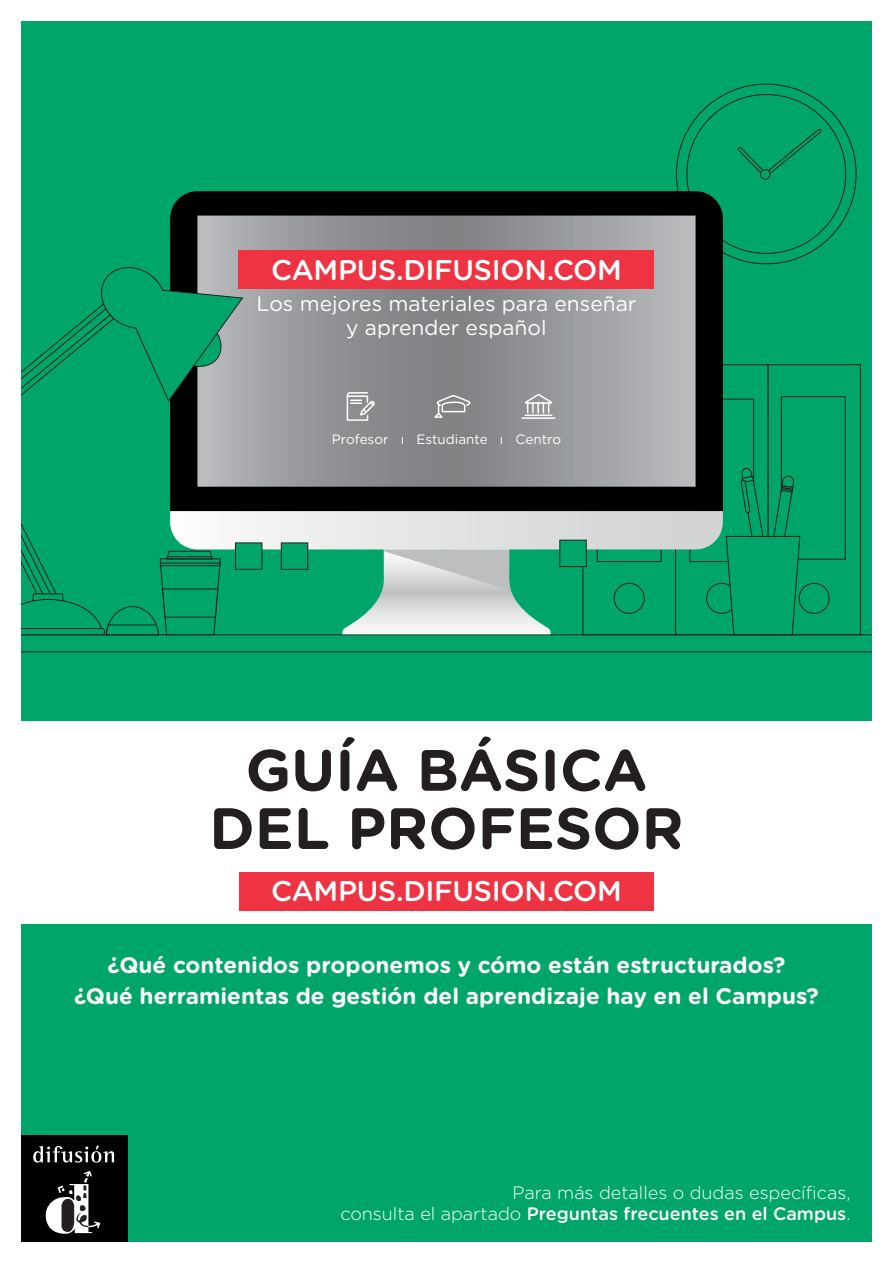
<style>
.page{position:relative;width:893px;height:1263px;background:#fff}
.page>*{position:absolute;margin:0;border:0;box-sizing:border-box;transform-origin:0 0}
.Título_folleto{font:700 58.2px/58.2px "Gotham Rounded";color:#231f20;text-align:center}
.t1{font:500 28.5px "Gotham Rounded";letter-spacing:-.01em;color:#fff}
.t2{font:700 22.5px "Gotham Rounded";color:#fff}
.t3{font:21px/24px "Gotham Rounded";color:#fff;text-align:center}
.t4{font:300 18px/21.6px "Gotham Rounded";color:#fff;text-align:right}
.t5{font:13.5px "Gotham Rounded";color:#fff}
.s1{font-weight:500}
</style>
<div class="page">
<div style="left:21px;top:21px;width:851px;height:1221px;background:#00a669"></div>
<div style="left:21px;top:1135px;width:107px;height:107px;background:#000"></div>
<svg style="left:45px;top:1171px;width:55px;height:63px"></svg>
<svg style="left:33px;top:1145px;width:81px;height:17px"></svg>
<svg style="left:21px;top:83px;width:851px;height:570px"></svg>
<div style="left:238px;top:250px;width:416px;height:38px;background:#ee3443"></div>
<div style="left:11px;top:721px;width:871px;height:202px;background:#fff"></div>
<div style="left:239px;top:872px;width:415px;height:38px;background:#ee3443"></div>
<p class="t1" style="left:271px;top:249px;width:352px">CAMPUS.DIFUSION.COM</p>
<p class="t3" style="left:257px;top:291px;width:381px">Los mejores materiales para enseñar y aprender español</p>
<p class="t5" style="left:332px;top:430px;width:231px">Profesor ı Estudiante ı Centro</p>
<p class="Título_folleto" style="left:209px;top:739px;width:476px">GUÍA BÁSICA<br>DEL PROFESOR</p>
<p class="t1" style="left:271px;top:870px;width:352px">CAMPUS.DIFUSION.COM</p>
<p class="t2" style="left:108px;top:949px;width:679px">¿Qué contenidos proponemos y cómo están estructurados?</p>
<p class="t2" style="left:74px;top:980px;width:746px">¿Qué herramientas de gestión del aprendizaje hay en el Campus?</p>
<p class="t4" style="left:340px;top:1181px;width:512px">Para más detalles o dudas específicas,<br>consulta el apartado <span class="s1">Preguntas frecuentes en el Campus</span>.</p>
</div>
